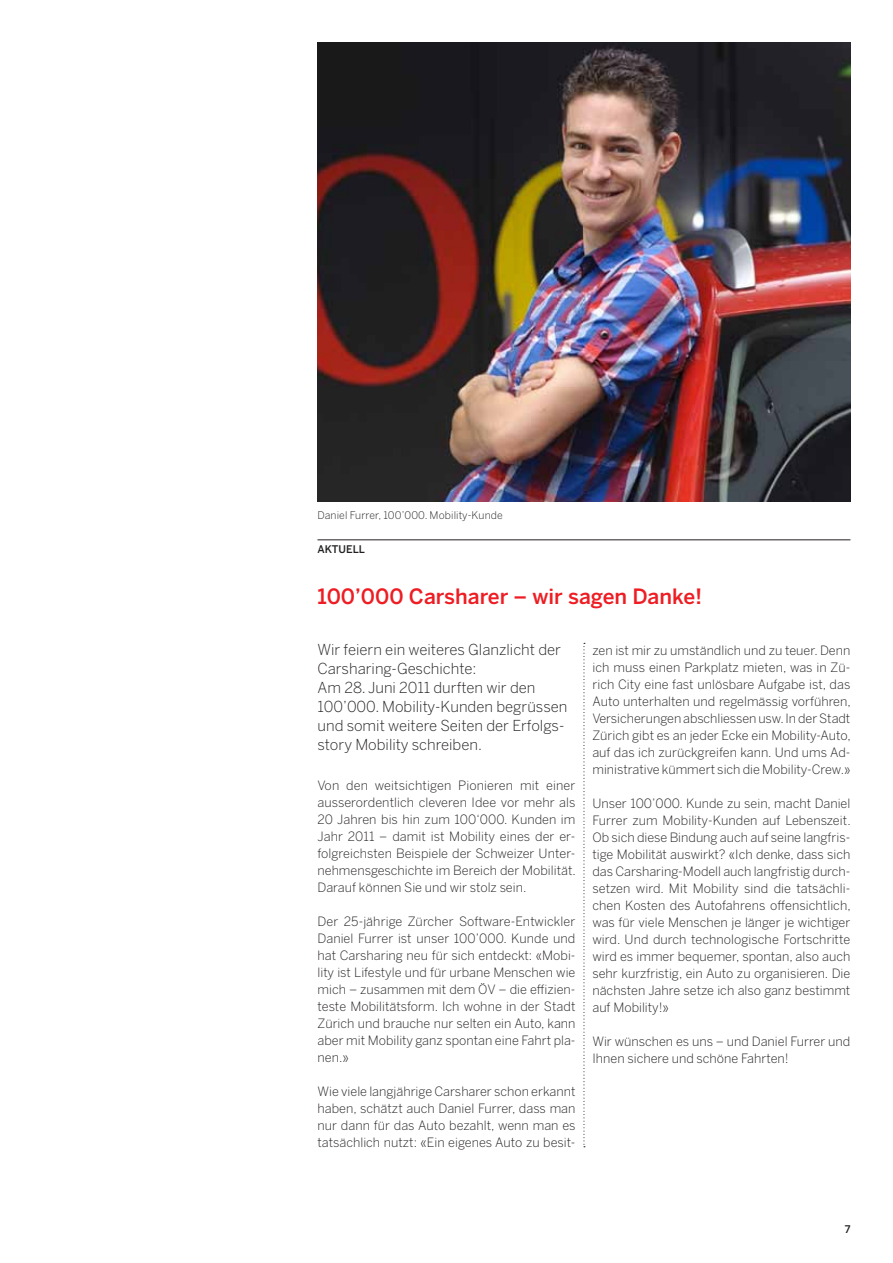
<style>
.page{position:relative;width:893px;height:1263px;background:#fff}
.page>*{position:absolute;margin:0;border:0;box-sizing:border-box;transform-origin:0 0}
.t1{font:500 21px "Benton Sans";color:#ee1d23}
.t2{font:300 15px/19.2px "Benton Sans";color:#231f20}
.t3{font:300 12.75px/17px "Benton Sans";color:#231f20;text-align:justify}
.t4{font:300 10.5px "Benton Sans";letter-spacing:.01em;color:#231f20}
.t5{font:500 10.5px "Benton Sans";color:#231f20}
</style>
<div class="page">
<hr style="left:317px;top:540px;width:533px;height:1px;background:#231f20">
<svg style="left:583px;top:643px;width:2px;height:504px"></svg>
<img style="left:317px;top:43px;width:533px;height:459px">
<p class="t4" style="left:317px;top:509px;width:187px">Daniel Furrer, 100’000. Mobility-Kunde</p>
<p class="t5" style="left:317px;top:543px;width:22px">aKTUELL</p>
<h1 class="t1" style="left:317px;top:584px;width:386px">100’000 Carsharer – wir sagen Danke!</h1>
<p class="t2" style="left:317px;top:639px;width:251px">Wir feiern ein weiteres Glanzlicht der Carsharing-Geschichte:<br>Am 28. Juni 2011 durften wir den 100’000. Mobility-Kunden begrüssen und somit weitere Seiten der Erfolgs&shy;story Mobility schreiben.</p>
<p class="t3" style="left:592px;top:641px;width:260px">zen ist mir zu umständlich und zu teuer. Denn ich muss einen Parkplatz mieten, was in Zü&shy;rich City eine fast unlösbare Aufgabe ist, das Auto unterhalten und regelmässig vorführen, Versicherungen abschliessen usw.In derStadt Zürich gibt es an jeder Ecke ein Mobility-Auto, auf das ich zurückgreifen kann. U nd ums Ad&shy;ministrative kümmert sich die Mobility-Crew.»</p>
<p class="t3" style="left:592px;top:794px;width:260px">U nser 100’000. Kunde zu sein, macht Daniel Furrer zum Mobility-Kunden auf Lebenszeit.<br>Ob sich diese Bindung auch auf seine langfris&shy;tige Mobilität auswirkt? «Ich denke, dass sich das Carsharing-Modell auch langfristig durch&shy;setzen wird. Mit Mobility sind die tatsächli&shy;chen Kosten des Autofahrens offensichtlich, was für viele Menschen je länger je wichtiger wird. U nd durch technologische Fortschritte wird es immer bequemer, spontan, also auch sehr kurzfristig, ein Auto zu organisieren. Die nächsten Jahre setze ich also ganz bestimmt auf Mobility!»</p>
<p class="t3" style="left:592px;top:1032px;width:259px">Wir wünschen es uns – und Daniel Furrer und<br>Ihnen sichere und schöne Fahrten!</p>
<p class="t3" style="left:317px;top:777px;width:260px">Von den weitsichtigen Pionieren mit einer ausserordentlich cleveren Idee vor mehr als 20 Jahren bis hin zum 100‘000. Kunden im Jahr 2011 – damit ist Mobility eines der er&shy;folgreichsten Beispiele der Schweizer U nter&shy;nehmensgeschichte im Bereich der Mobilität.<br>Darauf können Sie und wir stolz sein.</p>
<p class="t3" style="left:317px;top:913px;width:260px">Der 25-jährige Zürcher Software-Entwickler Daniel Furrer ist unser 100’000. Kunde und hat Carsharing neu für sich entdeckt: «Mobi&shy;lity ist Lifestyle und für urbane Menschen wie mich – zusammen mit dem ÖV – die effizien&shy;teste Mobilitätsform. Ich wohne in der Stadt Zürich und brauche nur selten ein Auto, kann aber mit Mobility ganz spontan eine Fahrt pla&shy;nen.»</p>
<p class="t3" style="left:318px;top:1083px;width:259px">Wie viele langjährige Carsharer schon erkannt haben, schätzt auch Daniel Furrer, dass man nur dann für das Auto bezahlt, wenn man es tatsächlich nutzt: «Ein eigenes Auto zu besit-</p>
<p class="t5" style="left:845px;top:1223px;width:7px">7</p>
</div>
